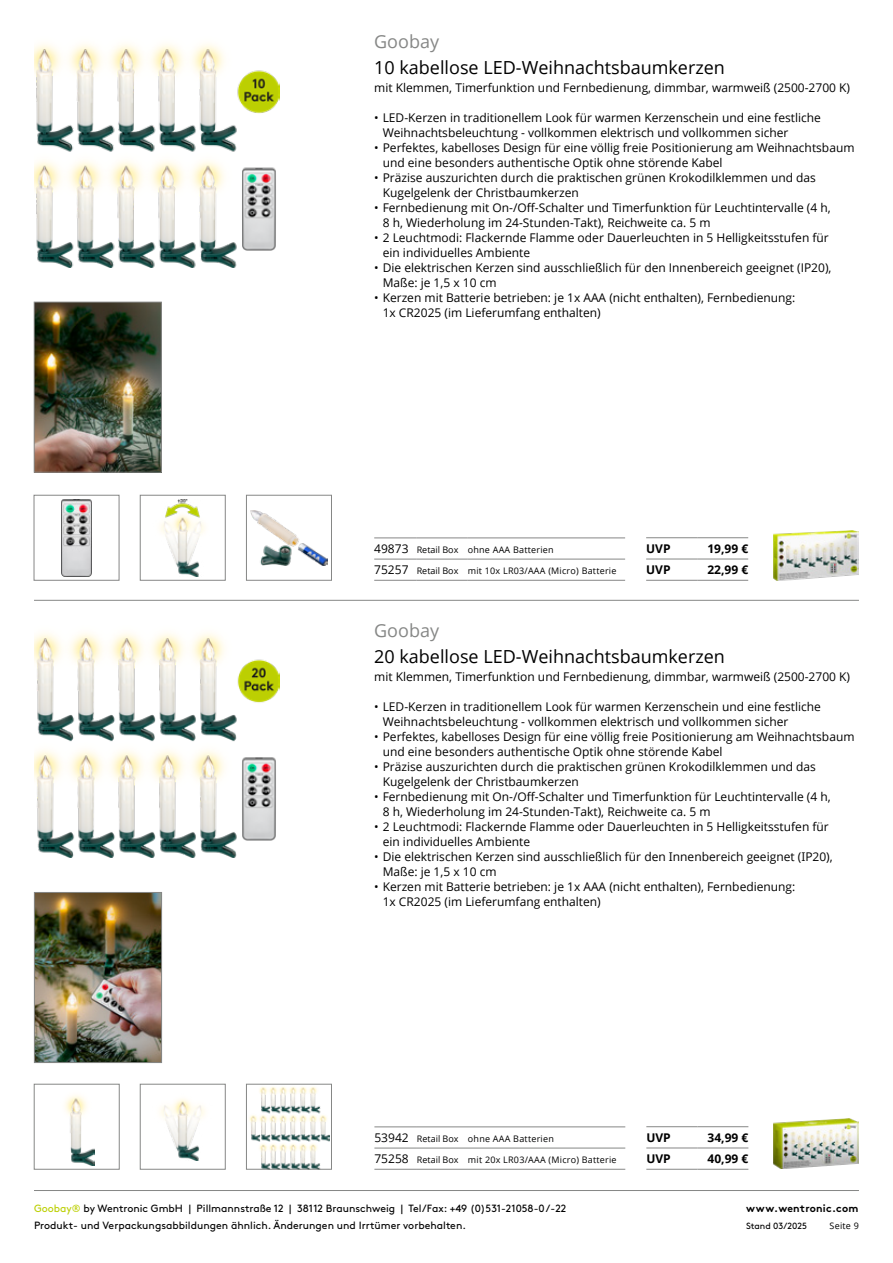
<style>
.page{position:relative;width:893px;height:1263px;background:#fff}
.page>*{position:absolute;margin:0;border:0;box-sizing:border-box;transform-origin:0 0}
.t1{font:18px "Open Sans";color:#000}
.t2{font:18px "Open Sans";color:#868786}
.t3{font:12px/15px "Open Sans";color:#000}
.t4{font:700 12px "Open Sans";color:#000}
.t5{font:10.5px/16.8px "Brown";color:#000}
.t6{font:700 10.5px "Brown";letter-spacing:.025em;color:#000}
.t7{font:9px "Open Sans";letter-spacing:.025em;color:#000}
.t8{font:9px "Brown";color:#000}
.s1{font-size:12px}
.s2{color:#bbcf00}
</style>
<div class="page">
<hr style="left:34px;top:1190px;width:825px;height:1px;background:#868786">
<hr style="left:34px;top:600px;width:825px;height:1px;background:#868786">
<img style="left:774px;top:1119px;width:85px;height:50px">
<img style="left:65px;top:1095px;width:30px;height:70px">
<div style="left:34px;top:1084px;width:85px;height:85px;border:1px solid #868786"></div>
<img style="left:160px;top:1099px;width:45px;height:61px">
<div style="left:140px;top:1084px;width:85px;height:85px;border:1px solid #868786"></div>
<img style="left:249px;top:1087px;width:80px;height:80px">
<div style="left:246px;top:1084px;width:86px;height:85px;border:1px solid #868786"></div>
<img style="left:34px;top:633px;width:246px;height:224px">
<img style="left:774px;top:531px;width:85px;height:49px">
<img style="left:251px;top:510px;width:76px;height:55px">
<div style="left:246px;top:495px;width:86px;height:85px;border:1px solid #868786"></div>
<img style="left:61px;top:499px;width:31px;height:77px">
<div style="left:34px;top:495px;width:85px;height:85px;border:1px solid #868786"></div>
<img style="left:36px;top:304px;width:124px;height:166px">
<div style="left:34px;top:302px;width:128px;height:170px;border:1px solid #868786"></div>
<img style="left:160px;top:499px;width:45px;height:77px">
<div style="left:140px;top:495px;width:85px;height:85px;border:1px solid #868786"></div>
<img style="left:36px;top:894px;width:124px;height:167px">
<div style="left:34px;top:892px;width:128px;height:171px;border:1px solid #868786"></div>
<img style="left:34px;top:44px;width:245px;height:224px">
<hr style="left:646px;top:1126px;width:51px;height:1px;background:#868786">
<hr style="left:697px;top:1126px;width:51px;height:1px;background:#868786">
<hr style="left:646px;top:1148px;width:51px;height:1px;background:#868786">
<hr style="left:697px;top:1148px;width:51px;height:1px;background:#868786">
<hr style="left:646px;top:1169px;width:51px;height:1px;background:#868786">
<hr style="left:697px;top:1169px;width:51px;height:1px;background:#868786">
<hr style="left:374px;top:1126px;width:43px;height:1px;background:#868786">
<hr style="left:374px;top:1148px;width:43px;height:1px;background:#868786">
<hr style="left:374px;top:1169px;width:43px;height:1px;background:#868786">
<hr style="left:417px;top:1126px;width:51px;height:1px;background:#868786">
<hr style="left:468px;top:1126px;width:157px;height:1px;background:#868786">
<hr style="left:417px;top:1148px;width:51px;height:1px;background:#868786">
<hr style="left:468px;top:1148px;width:157px;height:1px;background:#868786">
<hr style="left:417px;top:1169px;width:51px;height:1px;background:#868786">
<hr style="left:468px;top:1169px;width:157px;height:1px;background:#868786">
<hr style="left:646px;top:537px;width:51px;height:1px;background:#868786">
<hr style="left:697px;top:537px;width:51px;height:1px;background:#868786">
<hr style="left:646px;top:559px;width:51px;height:1px;background:#868786">
<hr style="left:697px;top:559px;width:51px;height:1px;background:#868786">
<hr style="left:646px;top:580px;width:51px;height:1px;background:#868786">
<hr style="left:697px;top:580px;width:51px;height:1px;background:#868786">
<hr style="left:374px;top:538px;width:43px;height:1px;background:#868786">
<hr style="left:374px;top:559px;width:43px;height:1px;background:#868786">
<hr style="left:374px;top:580px;width:43px;height:1px;background:#868786">
<hr style="left:417px;top:538px;width:51px;height:1px;background:#868786">
<hr style="left:468px;top:538px;width:157px;height:1px;background:#868786">
<hr style="left:417px;top:559px;width:51px;height:1px;background:#868786">
<hr style="left:468px;top:559px;width:157px;height:1px;background:#868786">
<hr style="left:417px;top:580px;width:51px;height:1px;background:#868786">
<hr style="left:468px;top:580px;width:157px;height:1px;background:#868786">
<h1 class="t2" style="left:374px;top:29px;width:66px">Goobay</h1>
<h1 class="t1" style="left:374px;top:55px;width:352px">10 kabellose LED-Weihnachtsbaumkerzen</h1>
<p class="t3" style="left:374px;top:80px;width:477px">mit Klemmen, Timerfunktion und Fernbedienung, dimmbar, warmweiß (2500-2700 K)</p>
<p class="t3" style="left:383px;top:110px;width:440px;text-indent:-9px">• LED-Kerzen in traditionellem Look für warmen Kerzenschein und eine festliche<br>Weihnachtsbeleuchtung - vollkommen elektrisch und vollkommen sicher</p>
<p class="t3" style="left:383px;top:140px;width:473px;text-indent:-9px">• Perfektes, kabelloses Design für eine völlig freie Positionierung am Weihnachtsbaum und eine besonders authentische Optik ohne störende Kabel</p>
<p class="t3" style="left:383px;top:170px;width:435px;text-indent:-9px">• Präzise auszurichten durch die praktischen grünen Krokodilklemmen und das<br>Kugelgelenk der Christbaumkerzen</p>
<p class="t3" style="left:383px;top:200px;width:449px;text-indent:-9px">• Fernbedienung mit On-/Off-Schalter und Timerfunktion für Leuchtintervalle (4 h,<br>8 h, Wiederholung im 24-Stunden-Takt), Reichweite ca. 5 m</p>
<p class="t3" style="left:383px;top:230px;width:448px;text-indent:-9px">• 2 Leuchtmodi: Flackernde Flamme oder Dauerleuchten in 5 Helligkeitsstufen für ein individuelles Ambiente</p>
<p class="t3" style="left:383px;top:260px;width:450px;text-indent:-9px">• Die elektrischen Kerzen sind ausschließlich für den Innenbereich geeignet (IP20),<br>Maße: je 1,5 x 10 cm</p>
<p class="t3" style="left:383px;top:290px;width:414px;text-indent:-9px">• Kerzen mit Batterie betrieben: je 1x AAA (nicht enthalten), Fernbedienung:<br>1x CR2025 (im Lieferumfang enthalten)</p>
<p class="t7" style="left:374px;top:544px;width:181px"><span class="s1">49873</span> Retail Box ohne AAA Batterien</p>
<p class="t7" style="left:374px;top:565px;width:244px"><span class="s1">75257</span> Retail Box mit 10x LR03/AAA (Micro) Batterie</p>
<p class="t4" style="left:646px;top:540px;width:26px">UVP</p>
<p class="t4" style="left:707px;top:540px;width:42px">19,99 €</p>
<p class="t4" style="left:646px;top:561px;width:26px">UVP</p>
<p class="t4" style="left:707px;top:561px;width:42px">22,99 €</p>
<h1 class="t2" style="left:374px;top:618px;width:66px">Goobay</h1>
<h1 class="t1" style="left:374px;top:644px;width:352px">20 kabellose LED-Weihnachtsbaumkerzen</h1>
<p class="t3" style="left:374px;top:669px;width:477px">mit Klemmen, Timerfunktion und Fernbedienung, dimmbar, warmweiß (2500-2700 K)</p>
<p class="t3" style="left:383px;top:699px;width:440px;text-indent:-9px">• LED-Kerzen in traditionellem Look für warmen Kerzenschein und eine festliche<br>Weihnachtsbeleuchtung - vollkommen elektrisch und vollkommen sicher</p>
<p class="t3" style="left:383px;top:729px;width:473px;text-indent:-9px">• Perfektes, kabelloses Design für eine völlig freie Positionierung am Weihnachtsbaum und eine besonders authentische Optik ohne störende Kabel</p>
<p class="t3" style="left:383px;top:759px;width:435px;text-indent:-9px">• Präzise auszurichten durch die praktischen grünen Krokodilklemmen und das<br>Kugelgelenk der Christbaumkerzen</p>
<p class="t3" style="left:383px;top:789px;width:449px;text-indent:-9px">• Fernbedienung mit On-/Off-Schalter und Timerfunktion für Leuchtintervalle (4 h,<br>8 h, Wiederholung im 24-Stunden-Takt), Reichweite ca. 5 m</p>
<p class="t3" style="left:383px;top:819px;width:448px;text-indent:-9px">• 2 Leuchtmodi: Flackernde Flamme oder Dauerleuchten in 5 Helligkeitsstufen für ein individuelles Ambiente</p>
<p class="t3" style="left:383px;top:849px;width:452px;text-indent:-9px">• Die elektrischen Kerzen sind ausschließlich für den Innenbereich geeignet (IP20),<br>Maße: je 1,5 x 10 cm</p>
<p class="t3" style="left:383px;top:879px;width:414px;text-indent:-9px">• Kerzen mit Batterie betrieben: je 1x AAA (nicht enthalten), Fernbedienung:<br>1x CR2025 (im Lieferumfang enthalten)</p>
<p class="t7" style="left:374px;top:1132px;width:181px"><span class="s1">53942</span> Retail Box ohne AAA Batterien</p>
<p class="t7" style="left:374px;top:1154px;width:244px"><span class="s1">75258</span> Retail Box mit 20x LR03/AAA (Micro) Batterie</p>
<p class="t5" style="left:34px;top:1199px;width:534px"><span class="s2">Goobay®</span> by Wentronic GmbH | Pillmannstraße 12 | 38112 Braunschweig | Tel/Fax: +49 (0)531-21058-0 /-22<br>Produkt- und Verpackungsabbildungen ähnlich. Änderungen und Irrtümer vorbehalten.</p>
<p class="t4" style="left:646px;top:1129px;width:26px">UVP</p>
<p class="t4" style="left:707px;top:1129px;width:42px">34,99 €</p>
<p class="t4" style="left:646px;top:1150px;width:26px">UVP</p>
<p class="t4" style="left:707px;top:1150px;width:42px">40,99 €</p>
<p class="t6" style="left:746px;top:1199px;width:114px">www.wentronic.com</p>
<p class="t8" style="left:746px;top:1219px;width:62px">Stand 03/2025</p>
<p class="t7" style="left:830px;top:1219px;width:31px">Seite 9</p>
</div>
